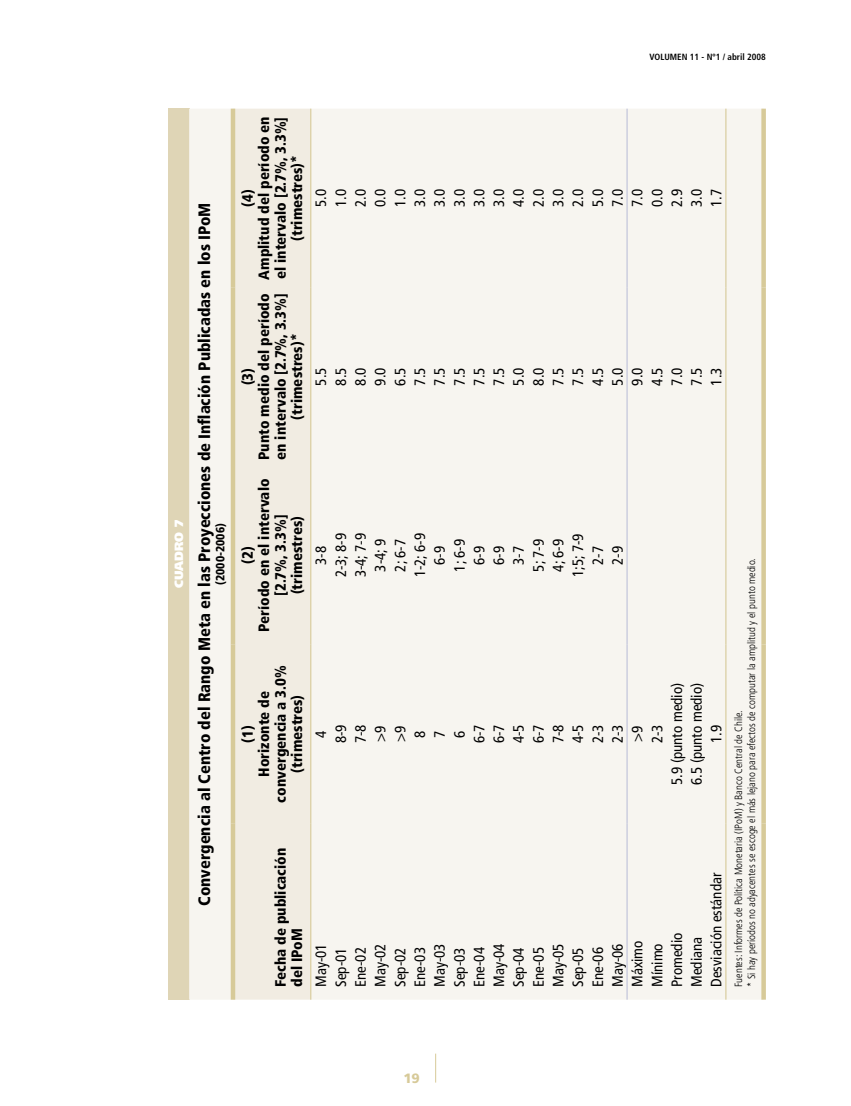
<style>
.page{position:relative;width:851px;height:1106px;background:#fff}
.page>*{position:absolute;margin:0;border:0;box-sizing:border-box;transform-origin:0 0}
.t1{font:900 condensed 16.5px "Frutiger";color:#000}
.t2{font:condensed 15px "Frutiger";color:#000}
.t3{font:900 condensed 15px/16.5px "Frutiger";color:#000;text-align:center}
.t4{font:900 13.5px "Frutiger";color:#d7ca99}
.t5{font:900 condensed 12px "Frutiger";color:#000}
.t6{font:900 12px "Frutiger";color:#fff}
.t7{font:300 condensed 10.5px/12.8px "Frutiger";color:#000}
.t8{font:700 condensed 9px "Frutiger";color:#000}
</style>
<div class="page">
<svg style="left:435px;top:1053px;width:1px;height:29px"></svg>
<div style="left:168px;top:109px;width:21px;height:890px;background:#dfd5b6"></div>
<div style="left:189px;top:109px;width:572px;height:890px;background:#f7f5f0"></div>
<div style="left:235px;top:109px;width:75px;height:890px;background:#f1ece2"></div>
<hr style="left:231px;top:823px;width:4px;height:176px;background:#d7ca99">
<hr style="left:231px;top:644px;width:4px;height:179px;background:#d7ca99">
<hr style="left:231px;top:466px;width:4px;height:178px;background:#d7ca99">
<hr style="left:231px;top:287px;width:4px;height:179px;background:#d7ca99">
<hr style="left:231px;top:109px;width:4px;height:178px;background:#d7ca99">
<hr style="left:725px;top:823px;width:1px;height:176px;background:#d7ca99">
<hr style="left:725px;top:644px;width:1px;height:179px;background:#d7ca99">
<hr style="left:725px;top:466px;width:1px;height:178px;background:#d7ca99">
<hr style="left:725px;top:287px;width:1px;height:179px;background:#d7ca99">
<hr style="left:725px;top:109px;width:1px;height:178px;background:#d7ca99">
<svg style="left:761px;top:823px;width:4px;height:176px"></svg>
<svg style="left:761px;top:644px;width:4px;height:179px"></svg>
<svg style="left:761px;top:466px;width:4px;height:178px"></svg>
<svg style="left:761px;top:287px;width:4px;height:179px"></svg>
<svg style="left:761px;top:109px;width:4px;height:178px"></svg>
<hr style="left:310px;top:823px;width:1px;height:176px;background:#d7ca99">
<hr style="left:310px;top:644px;width:1px;height:179px;background:#d7ca99">
<hr style="left:310px;top:466px;width:1px;height:178px;background:#d7ca99">
<hr style="left:310px;top:287px;width:1px;height:179px;background:#d7ca99">
<hr style="left:310px;top:109px;width:1px;height:178px;background:#d7ca99">
<hr style="left:626px;top:823px;width:1px;height:176px;background:#bec1d9">
<hr style="left:626px;top:644px;width:1px;height:179px;background:#bec1d9">
<hr style="left:626px;top:466px;width:1px;height:178px;background:#bec1d9">
<hr style="left:626px;top:287px;width:1px;height:179px;background:#bec1d9">
<hr style="left:626px;top:109px;width:1px;height:178px;background:#bec1d9">
<p class="t8" style="left:649px;top:51px;width:118px">VOLUMEN 11 - Nº1 / abril 2008</p>
<p class="t6" style="left:172px;top:588px;width:69px;rotate:-90deg">CUADRO 7</p>
<p class="t1" style="left:194px;top:905px;width:704px;rotate:-90deg">Convergencia al Centro del Rango Meta en las Proyecciones de Inflación Publicadas en los IPoM</p>
<p class="t5" style="left:213px;top:585px;width:63px;rotate:-90deg">(2000-2006)</p>
<p class="t3" style="left:239px;top:280px;width:165px;rotate:-90deg">(4)<br>Amplitud del período en el intervalo [2.7%, 3.3%] (trimestres)*</p>
<p class="t3" style="left:239px;top:460px;width:168px;rotate:-90deg">(3)<br>Punto medio del período en intervalo [2.7%, 3.3%] (trimestres)*</p>
<p class="t3" style="left:239px;top:632px;width:155px;rotate:-90deg">(2)<br>Período en el intervalo [2.7%, 3.3%] (trimestres)</p>
<p class="t2" style="left:312px;top:207px;width:19px;rotate:-90deg">5.0</p>
<p class="t2" style="left:332px;top:207px;width:19px;rotate:-90deg">1.0</p>
<p class="t2" style="left:352px;top:207px;width:19px;rotate:-90deg">2.0</p>
<p class="t2" style="left:371px;top:207px;width:19px;rotate:-90deg">0.0</p>
<p class="t2" style="left:391px;top:207px;width:19px;rotate:-90deg">1.0</p>
<p class="t2" style="left:411px;top:207px;width:19px;rotate:-90deg">3.0</p>
<p class="t2" style="left:431px;top:207px;width:19px;rotate:-90deg">3.0</p>
<p class="t2" style="left:450px;top:207px;width:19px;rotate:-90deg">3.0</p>
<p class="t2" style="left:470px;top:207px;width:19px;rotate:-90deg">3.0</p>
<p class="t2" style="left:490px;top:207px;width:19px;rotate:-90deg">3.0</p>
<p class="t2" style="left:510px;top:207px;width:19px;rotate:-90deg">4.0</p>
<p class="t2" style="left:529px;top:207px;width:19px;rotate:-90deg">2.0</p>
<p class="t2" style="left:549px;top:207px;width:19px;rotate:-90deg">3.0</p>
<p class="t2" style="left:569px;top:207px;width:19px;rotate:-90deg">2.0</p>
<p class="t2" style="left:589px;top:207px;width:19px;rotate:-90deg">5.0</p>
<p class="t2" style="left:608px;top:207px;width:19px;rotate:-90deg">7.0</p>
<p class="t2" style="left:628px;top:207px;width:19px;rotate:-90deg">7.0</p>
<p class="t2" style="left:648px;top:207px;width:19px;rotate:-90deg">0.0</p>
<p class="t2" style="left:668px;top:207px;width:19px;rotate:-90deg">2.9</p>
<p class="t2" style="left:687px;top:207px;width:19px;rotate:-90deg">3.0</p>
<p class="t2" style="left:707px;top:207px;width:19px;rotate:-90deg">1.7</p>
<p class="t2" style="left:312px;top:385px;width:20px;rotate:-90deg">5.5</p>
<p class="t2" style="left:332px;top:385px;width:20px;rotate:-90deg">8.5</p>
<p class="t2" style="left:352px;top:385px;width:20px;rotate:-90deg">8.0</p>
<p class="t2" style="left:371px;top:385px;width:20px;rotate:-90deg">9.0</p>
<p class="t2" style="left:391px;top:385px;width:20px;rotate:-90deg">6.5</p>
<p class="t2" style="left:411px;top:385px;width:20px;rotate:-90deg">7.5</p>
<p class="t2" style="left:431px;top:385px;width:20px;rotate:-90deg">7.5</p>
<p class="t2" style="left:450px;top:385px;width:20px;rotate:-90deg">7.5</p>
<p class="t2" style="left:470px;top:385px;width:20px;rotate:-90deg">7.5</p>
<p class="t2" style="left:490px;top:385px;width:20px;rotate:-90deg">7.5</p>
<p class="t2" style="left:510px;top:385px;width:20px;rotate:-90deg">5.0</p>
<p class="t2" style="left:529px;top:385px;width:20px;rotate:-90deg">8.0</p>
<p class="t2" style="left:549px;top:385px;width:20px;rotate:-90deg">7.5</p>
<p class="t2" style="left:569px;top:385px;width:20px;rotate:-90deg">7.5</p>
<p class="t2" style="left:589px;top:385px;width:20px;rotate:-90deg">4.5</p>
<p class="t2" style="left:608px;top:385px;width:20px;rotate:-90deg">5.0</p>
<p class="t2" style="left:628px;top:385px;width:20px;rotate:-90deg">9.0</p>
<p class="t2" style="left:648px;top:385px;width:20px;rotate:-90deg">4.5</p>
<p class="t2" style="left:668px;top:385px;width:20px;rotate:-90deg">7.0</p>
<p class="t2" style="left:687px;top:385px;width:20px;rotate:-90deg">7.5</p>
<p class="t2" style="left:707px;top:385px;width:20px;rotate:-90deg">1.3</p>
<p class="t2" style="left:312px;top:564px;width:20px;rotate:-90deg">3-8</p>
<p class="t2" style="left:332px;top:577px;width:46px;rotate:-90deg">2-3; 8-9</p>
<p class="t2" style="left:352px;top:577px;width:46px;rotate:-90deg">3-4; 7-9</p>
<p class="t2" style="left:411px;top:577px;width:46px;rotate:-90deg">1-2; 6-9</p>
<p class="t2" style="left:371px;top:571px;width:34px;rotate:-90deg">3-4; 9</p>
<p class="t2" style="left:391px;top:571px;width:34px;rotate:-90deg">2; 6-7</p>
<p class="t2" style="left:431px;top:564px;width:20px;rotate:-90deg">6-9</p>
<p class="t2" style="left:450px;top:571px;width:34px;rotate:-90deg">1; 6-9</p>
<p class="t2" style="left:470px;top:564px;width:20px;rotate:-90deg">6-9</p>
<p class="t2" style="left:490px;top:564px;width:20px;rotate:-90deg">6-9</p>
<p class="t2" style="left:510px;top:564px;width:20px;rotate:-90deg">3-7</p>
<p class="t2" style="left:569px;top:577px;width:45px;rotate:-90deg">1;5; 7-9</p>
<p class="t2" style="left:529px;top:571px;width:34px;rotate:-90deg">5; 7-9</p>
<p class="t2" style="left:549px;top:571px;width:34px;rotate:-90deg">4; 6-9</p>
<p class="t2" style="left:589px;top:564px;width:20px;rotate:-90deg">2-7</p>
<p class="t2" style="left:608px;top:564px;width:20px;rotate:-90deg">2-9</p>
<p class="t3" style="left:239px;top:802px;width:139px;rotate:-90deg">(1)<br>Horizonte de convergencia a 3.0% (trimestres)</p>
<p class="t2" style="left:312px;top:737px;width:9px;rotate:-90deg">4</p>
<p class="t2" style="left:332px;top:743px;width:20px;rotate:-90deg">8-9</p>
<p class="t2" style="left:352px;top:743px;width:20px;rotate:-90deg">7-8</p>
<p class="t2" style="left:371px;top:742px;width:18px;rotate:-90deg">&gt;9</p>
<p class="t2" style="left:391px;top:742px;width:18px;rotate:-90deg">&gt;9</p>
<p class="t2" style="left:411px;top:737px;width:9px;rotate:-90deg">8</p>
<p class="t2" style="left:431px;top:737px;width:9px;rotate:-90deg">7</p>
<p class="t2" style="left:450px;top:737px;width:9px;rotate:-90deg">6</p>
<p class="t2" style="left:470px;top:743px;width:20px;rotate:-90deg">6-7</p>
<p class="t2" style="left:490px;top:743px;width:20px;rotate:-90deg">6-7</p>
<p class="t2" style="left:510px;top:743px;width:20px;rotate:-90deg">4-5</p>
<p class="t2" style="left:529px;top:743px;width:20px;rotate:-90deg">6-7</p>
<p class="t2" style="left:549px;top:743px;width:20px;rotate:-90deg">7-8</p>
<p class="t2" style="left:569px;top:743px;width:20px;rotate:-90deg">4-5</p>
<p class="t2" style="left:589px;top:743px;width:20px;rotate:-90deg">2-3</p>
<p class="t2" style="left:608px;top:743px;width:20px;rotate:-90deg">2-3</p>
<p class="t2" style="left:628px;top:742px;width:18px;rotate:-90deg">&gt;9</p>
<p class="t2" style="left:648px;top:743px;width:20px;rotate:-90deg">2-3</p>
<p class="t2" style="left:668px;top:785px;width:104px;rotate:-90deg">5.9 (punto medio)</p>
<p class="t2" style="left:687px;top:785px;width:104px;rotate:-90deg">6.5 (punto medio)</p>
<p class="t2" style="left:707px;top:743px;width:19px;rotate:-90deg">1.9</p>
<p class="t3" style="left:272px;top:986px;width:141px;text-align:left;rotate:-90deg">Fecha de publicación del IPoM</p>
<p class="t2" style="left:312px;top:986px;width:45px;rotate:-90deg">May-01</p>
<p class="t2" style="left:352px;top:986px;width:41px;rotate:-90deg">Ene-02</p>
<p class="t2" style="left:332px;top:986px;width:41px;rotate:-90deg">Sep-01</p>
<p class="t2" style="left:371px;top:986px;width:45px;rotate:-90deg">May-02</p>
<p class="t2" style="left:411px;top:986px;width:41px;rotate:-90deg">Ene-03</p>
<p class="t2" style="left:391px;top:986px;width:41px;rotate:-90deg">Sep-02</p>
<p class="t2" style="left:431px;top:986px;width:45px;rotate:-90deg">May-03</p>
<p class="t2" style="left:470px;top:986px;width:41px;rotate:-90deg">Ene-04</p>
<p class="t2" style="left:450px;top:986px;width:41px;rotate:-90deg">Sep-03</p>
<p class="t2" style="left:490px;top:986px;width:45px;rotate:-90deg">May-04</p>
<p class="t2" style="left:510px;top:986px;width:41px;rotate:-90deg">Sep-04</p>
<p class="t2" style="left:529px;top:986px;width:41px;rotate:-90deg">Ene-05</p>
<p class="t2" style="left:549px;top:986px;width:45px;rotate:-90deg">May-05</p>
<p class="t2" style="left:589px;top:986px;width:41px;rotate:-90deg">Ene-06</p>
<p class="t2" style="left:569px;top:986px;width:41px;rotate:-90deg">Sep-05</p>
<p class="t2" style="left:628px;top:986px;width:48px;rotate:-90deg">Máximo</p>
<p class="t2" style="left:608px;top:986px;width:45px;rotate:-90deg">May-06</p>
<p class="t2" style="left:648px;top:986px;width:45px;rotate:-90deg">Mínimo</p>
<p class="t2" style="left:668px;top:986px;width:56px;rotate:-90deg">Promedio</p>
<p class="t2" style="left:687px;top:986px;width:51px;rotate:-90deg">Mediana</p>
<p class="t2" style="left:707px;top:986px;width:116px;rotate:-90deg">Desviación estándar</p>
<p class="t7" style="left:732px;top:986px;width:430px;rotate:-90deg">Fuentes: Informes de Política Monetaria (IPoM) y Banco Central de Chile.<br>* Si hay períodos no adyacentes se escoge el más lejano para efectos de computar la amplitud y el punto medio.</p>
<p class="t4" style="left:403px;top:1069px;width:17px">19</p>
</div>
